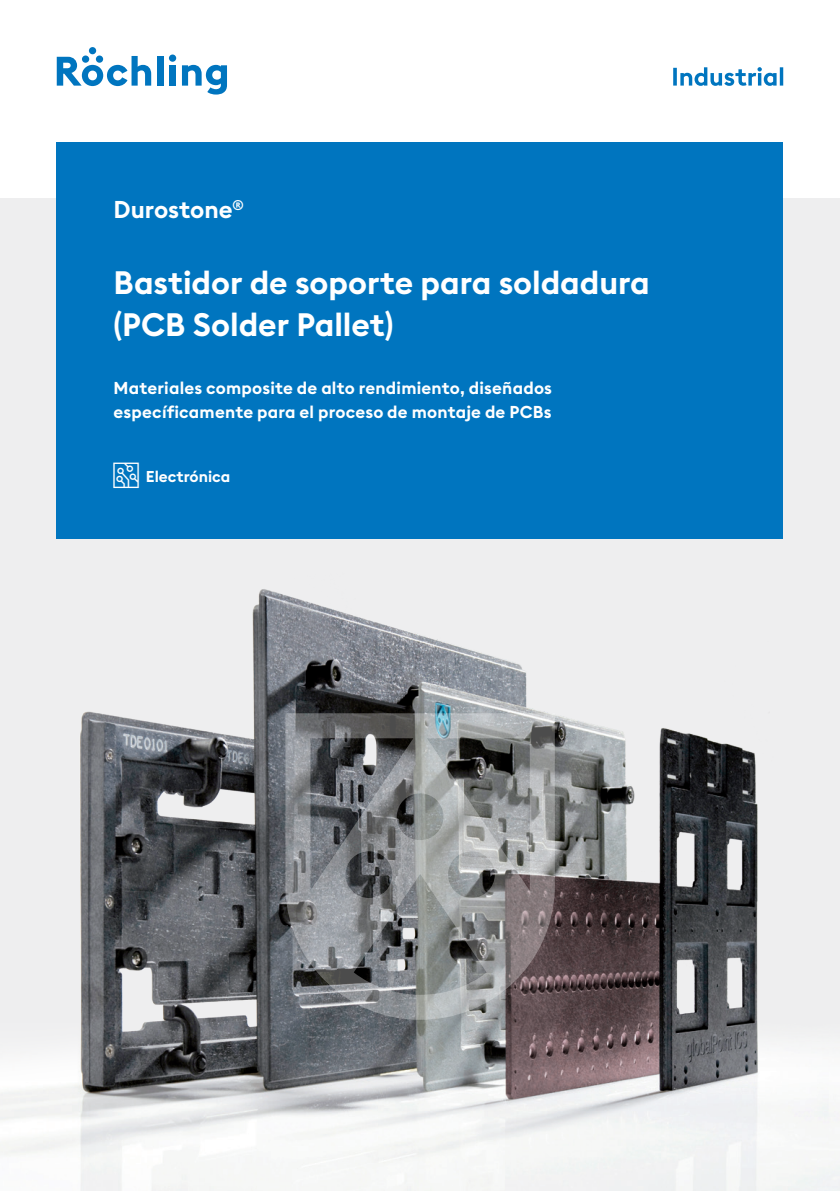
<style>
.page{position:relative;width:840px;height:1191px;background:#fff}
.page>*{position:absolute;margin:0;border:0;box-sizing:border-box;transform-origin:0 0}
.t1{font:600 32px/42px "Euclid Square";color:#fff}
.t2{font:600 24px "Euclid Square";color:#fff}
.t3{font:600 17px/24px "Euclid Square";letter-spacing:.01em;color:#fff}
.t4{font:600 15.6px "Euclid Square";color:#fff}
</style>
<div class="page">
<svg style="left:57px;top:56px;width:94px;height:30px"></svg>
<div style="left:157px;top:56px;width:6px;height:30px;background:#0075bf"></div>
<div style="left:169px;top:65px;width:7px;height:21px;background:#0075bf"></div>
<div style="left:169px;top:55px;width:7px;height:7px;background:#0075bf;border-radius:50%"></div>
<div style="left:96px;top:55px;width:7px;height:8px;background:#0075bf;border-radius:50%"></div>
<div style="left:82px;top:55px;width:7px;height:8px;background:#0075bf;border-radius:50%"></div>
<div style="left:89px;top:47px;width:7px;height:7px;background:#0075bf;border-radius:50%"></div>
<svg style="left:182px;top:65px;width:45px;height:30px"></svg>
<svg style="left:673px;top:67px;width:109px;height:19px"></svg>
<div style="left:0;top:198px;width:839px;height:993px;background:#eeeeef"></div>
<img style="left:0;top:589px;width:839px;height:602px">
<div style="left:57px;top:142px;width:725px;height:397px;background:#0075bf"></div>
<svg style="left:285px;top:713px;width:269px;height:306px;background:#828385"></svg>
<h2 class="t2" style="left:113px;top:194px;width:132px">Durostone<sup>®</sup></h2>
<h1 class="t1" style="left:113px;top:262px;width:537px">Bastidor de soporte para soldadura (PCB Solder Pallet)</h1>
<p class="t3" style="left:113px;top:376px;width:440px">Materiales composite de alto rendimiento, diseñados específicamente para el proceso de montaje de PCBs</p>
<p class="t4" style="left:146px;top:466px;width:86px">Electrónica</p>
</div>
